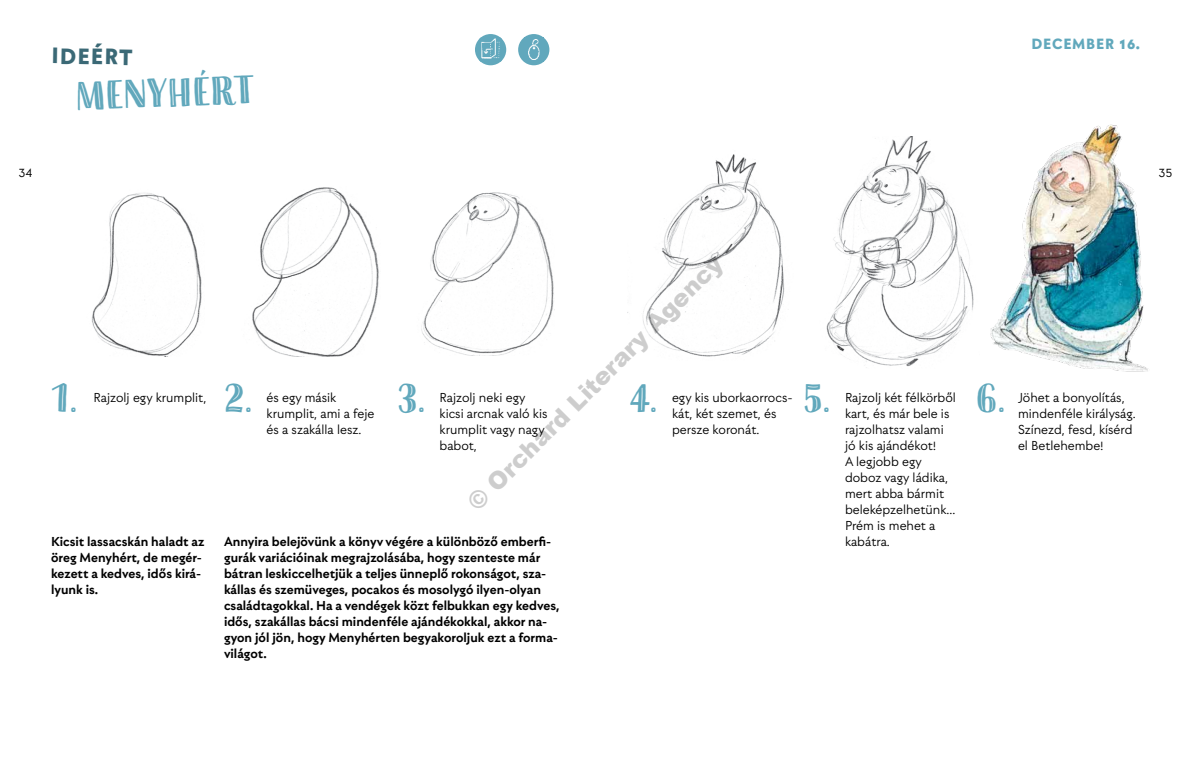
<style>
.page{position:relative;width:1191px;height:766px;background:#fff}
.page>*{position:absolute;margin:0;border:0;box-sizing:border-box;transform-origin:0 0}
.t1{font:40px "Sofa Sans Hand Bk DP Line";color:#61a8bc}
.t2{font:900 24px "Arial";color:rgb(0 0 0/.2)}
.t3{font:900 24px "Utily";color:#3b6976}
.t4{font:900 16px "Utily";letter-spacing:.05em;color:#61a8bc}
.t5{font:700 14px/16px "Utily";color:#000}
.t6{font:14px/16px "Utily";color:#000}
</style>
<div class="page">
<img style="left:642px;top:154px;width:143px;height:203px">
<img style="left:826px;top:136px;width:148px;height:232px">
<img style="left:990px;top:124px;width:158px;height:248px">
<img style="left:92px;top:193px;width:110px;height:163px">
<img style="left:252px;top:187px;width:127px;height:169px">
<img style="left:421px;top:192px;width:133px;height:163px">
<div style="left:475px;top:34px;width:31px;height:31px;background:#61a8bc;border-radius:50%"></div>
<img style="left:479px;top:38px;width:23px;height:24px">
<div style="left:518px;top:34px;width:31px;height:31px;background:#61a8bc;border-radius:50%"></div>
<img style="left:528px;top:39px;width:12px;height:21px">
<h2 class="t3" style="left:52px;top:41px;width:82px;rotate:1deg">IDEÉRT</h2>
<h1 class="t1" style="left:75px;top:71px;width:180px;rotate:-2deg">Menyhért</h1>
<p class="t4" style="left:1031px;top:34px;width:110px">DECEMBER 16.</p>
<p class="t6" style="left:19px;top:164px;width:15px">34</p>
<p class="t6" style="left:1158px;top:164px;width:15px">35</p>
<h2 class="t2" style="left:459px;top:493px;width:350px;rotate:-45deg">© Orchard Literary Agency</h2>
<h1 class="t1" style="left:51px;top:373px;width:28px">1.</h1>
<p class="t6" style="left:94px;top:388px;width:114px">Rajzolj egy krumplit,</p>
<h1 class="t1" style="left:224px;top:373px;width:30px">2.</h1>
<p class="t6" style="left:266px;top:388px;width:109px">és egy másik krumplit, ami a feje és a szakálla lesz.</p>
<h1 class="t1" style="left:975px;top:373px;width:32px">6.</h1>
<p class="t6" style="left:1018px;top:388px;width:119px">Jöhet a bonyolítás, mindenféle királyság.<br>Színezd, fesd, kísérd el Betlehembe!</p>
<h1 class="t1" style="left:397px;top:373px;width:30px">3.</h1>
<p class="t6" style="left:439px;top:388px;width:109px">Rajzolj neki egy kicsi arcnak való kis krumplit vagy nagy babot,</p>
<h1 class="t1" style="left:802px;top:373px;width:29px">5.</h1>
<p class="t6" style="left:845px;top:388px;width:112px">Rajzolj két félkörből kart, és már bele is rajzolhatsz valami jó kis ajándékot!<br>A legjobb egy doboz vagy ládika, mert abba bármit beleképzelhetünk...<br>Prém is mehet a kabátra.</p>
<h1 class="t1" style="left:629px;top:373px;width:29px">4.</h1>
<p class="t6" style="left:672px;top:388px;width:122px">egy kis uborkaorrocs&shy;kát, két szemet, és persze koronát.</p>
<p class="t5" style="left:224px;top:532px;width:337px">Annyira belejövünk a könyv végére a különböző emberfi&shy;gurák variációinak megrajzolásába, hogy szenteste már bátran leskiccelhetjük a teljes ünneplő rokonságot, sza&shy;kállas és szemüveges, pocakos és mosolygó ilyen-olyan családtagokkal. Ha a vendégek közt felbukkan egy kedves, idős, szakállas bácsi mindenféle ajándékokkal, akkor na&shy;gyon jól jön, hogy Menyhérten begyakoroljuk ezt a forma&shy;világot.</p>
<p class="t5" style="left:51px;top:532px;width:155px">Kicsit lassacskán haladt az öreg Menyhért, de megér&shy;kezett a kedves, idős kirá&shy;lyunk is.</p>
</div>
